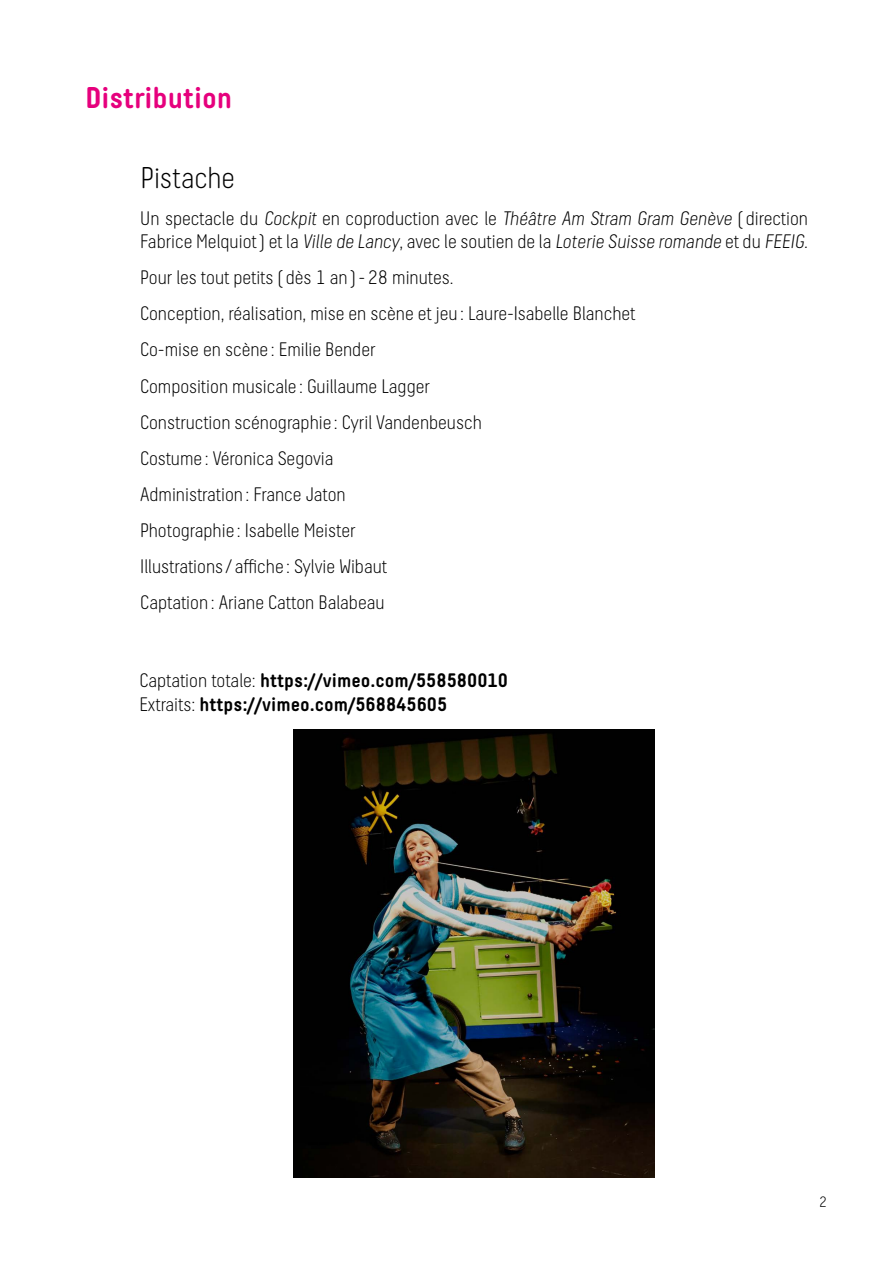
<style>
.page{position:relative;width:893px;height:1263px;background:#fff}
.page>*{position:absolute;margin:0;border:0;box-sizing:border-box;transform-origin:0 0}
.t1{font:700 30px "Decima Round A";color:#e6007d}
.t2{font:30px "Decima Round A Light";letter-spacing:-.005em;color:#000}
.t3{font:19.5px/36.2px "Decima Round A Light";color:#000}
.t4{font:700 19.5px/23.4px "Decima Round A";color:#000}
.t5{font:15px "Decima Round A Light";color:#000}
.s1{font-style:italic}
.s2{font-family:"Decima Round A Light";font-weight:400}
</style>
<div class="page">
<img style="left:293px;top:729px;width:362px;height:449px">
<h1 class="t1" style="left:85px;top:79px;width:149px">Distribution</h1>
<h1 class="t2" style="left:140px;top:161px;width:96px">Pistache</h1>
<p class="t3" style="left:140px;top:206px;width:669px;line-height:23.4px">Un spectacle du <span class="s1">Cockpit</span> en coproduction avec le <span class="s1">Théâtre Am Stram Gram Genève</span> ( direction<br>Fabrice Melquiot) et la <span class="s1">Ville de Lancy</span>, avec le soutien de la <span class="s1">Loterie Suisse romande</span> et du <span class="s1">FEEIG.</span></p>
<p class="t3" style="left:140px;top:259px;width:496px">Pour les tout petits ( dès 1 an )-28 minutes.<br>Conception, réalisation, mise en scène et jeu : Laure-Isabelle Blanchet Co-mise en scène : Emilie Bender<br>Composition musicale : Guillaume Lagger<br>Construction scénographie : Cyril Vandenbeusch<br>Costume : Véronica Segovia<br>Administration : France Jaton<br>Photographie : Isabelle Meister<br>Illustrations / affiche : Sylvie Wibaut<br>Captation : Ariane Catton Balabeau</p>
<p class="t4" style="left:139px;top:669px;width:370px"><span class="s2">Captation totale:</span> https://vimeo.com/558580010<br><span class="s2">Extraits:</span> https://vimeo.com/568845605</p>
<p class="t5" style="left:819px;top:1194px;width:9px">2</p>
</div>
